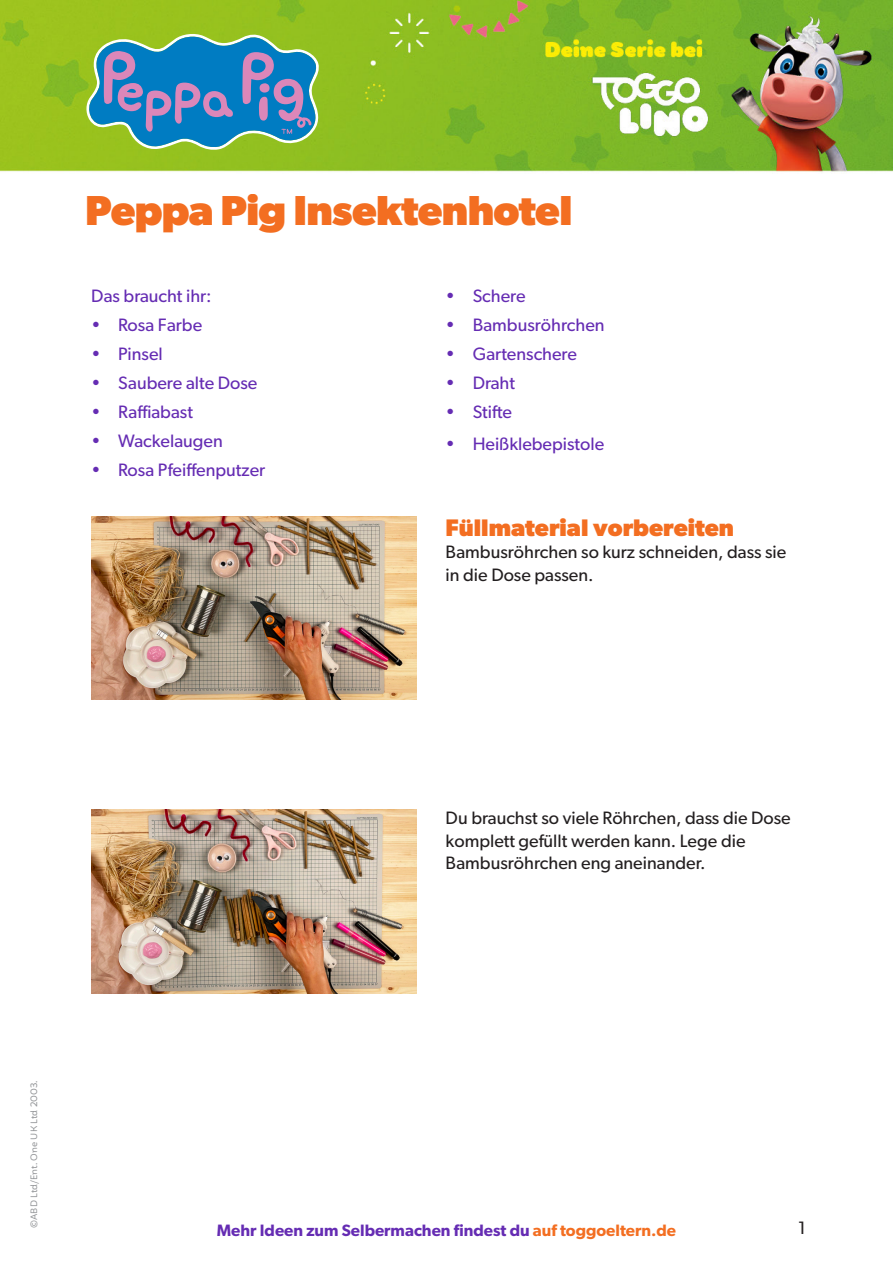
<style>
.page{position:relative;width:893px;height:1263px;background:#fff}
.page>*{position:absolute;margin:0;border:0;box-sizing:border-box;transform-origin:0 0}
.Headline{font:700 42px "Gibson";letter-spacing:-.015em;color:#f36e21}
.Überschrift_1{font:700 24px "Gibson";color:#f36e21}
.bulltet{font:18px "Gibson";color:#652cb3}
.fließtext{font:18px/22.5px "Gibson";color:#231f20}
.t1{font:600 16.5px "Gibson";color:#652cb3}
.t2{font:9px "Mohr Rounded Alt";letter-spacing:-.005em;color:#939598}
.s1{color:#f36e21}
</style>
<div class="page">
<img style="left:91px;top:517px;width:326px;height:183px">
<img style="left:91px;top:810px;width:326px;height:183px">
<img style="left:0;top:0;width:893px;height:172px">
<svg style="left:85px;top:30px;width:236px;height:121px;background:#56969b"></svg>
<p class="Headline" style="left:85px;top:185px;width:489px">Peppa Pig Insektenhotel</p>
<p class="bulltet" style="left:91px;top:285px;width:122px">Das braucht ihr:</p>
<p class="bulltet" style="left:91px;top:314px;width:113px">• Rosa Farbe</p>
<p class="bulltet" style="left:91px;top:343px;width:73px">• Pinsel</p>
<p class="bulltet" style="left:91px;top:372px;width:168px">• Saubere alte Dose</p>
<p class="bulltet" style="left:91px;top:401px;width:103px">• Raffiabast</p>
<p class="bulltet" style="left:91px;top:430px;width:133px">• Wackelaugen</p>
<p class="bulltet" style="left:91px;top:459px;width:176px">• Rosa Pfeiffenputzer</p>
<p class="bulltet" style="left:446px;top:285px;width:82px">• Schere</p>
<p class="bulltet" style="left:446px;top:314px;width:160px">• Bambusröhrchen</p>
<p class="bulltet" style="left:446px;top:343px;width:133px">• Gartenschere</p>
<p class="bulltet" style="left:446px;top:372px;width:71px">• Draht</p>
<p class="bulltet" style="left:446px;top:401px;width:68px">• Stifte</p>
<p class="bulltet" style="left:446px;top:433px;width:160px">• Heißklebepistole</p>
<p class="Überschrift_1" style="left:446px;top:513px;width:290px">Füllmaterial vorbereiten</p>
<p class="fließtext" style="left:446px;top:541px;width:342px">Bambusröhrchen so kurz schneiden, dass sie in die Dose passen.</p>
<p class="t2" style="left:29px;top:1228px;width:149px;rotate:-90deg">©ABD Ltd/Ent. One UK Ltd 2003.</p>
<p class="fließtext" style="left:446px;top:806px;width:347px">Du brauchst so viele Röhrchen, dass die Dose komplett gefüllt werden kann. Lege die<br>Bambusröhrchen eng aneinander.</p>
<p class="t1" style="left:217px;top:1220px;width:461px">Mehr Ideen zum Selbermachen findest du <span class="s1">auf toggoeltern.de</span></p>
<p class="fließtext" style="left:798px;top:1216px;width:9px">1</p>
</div>
